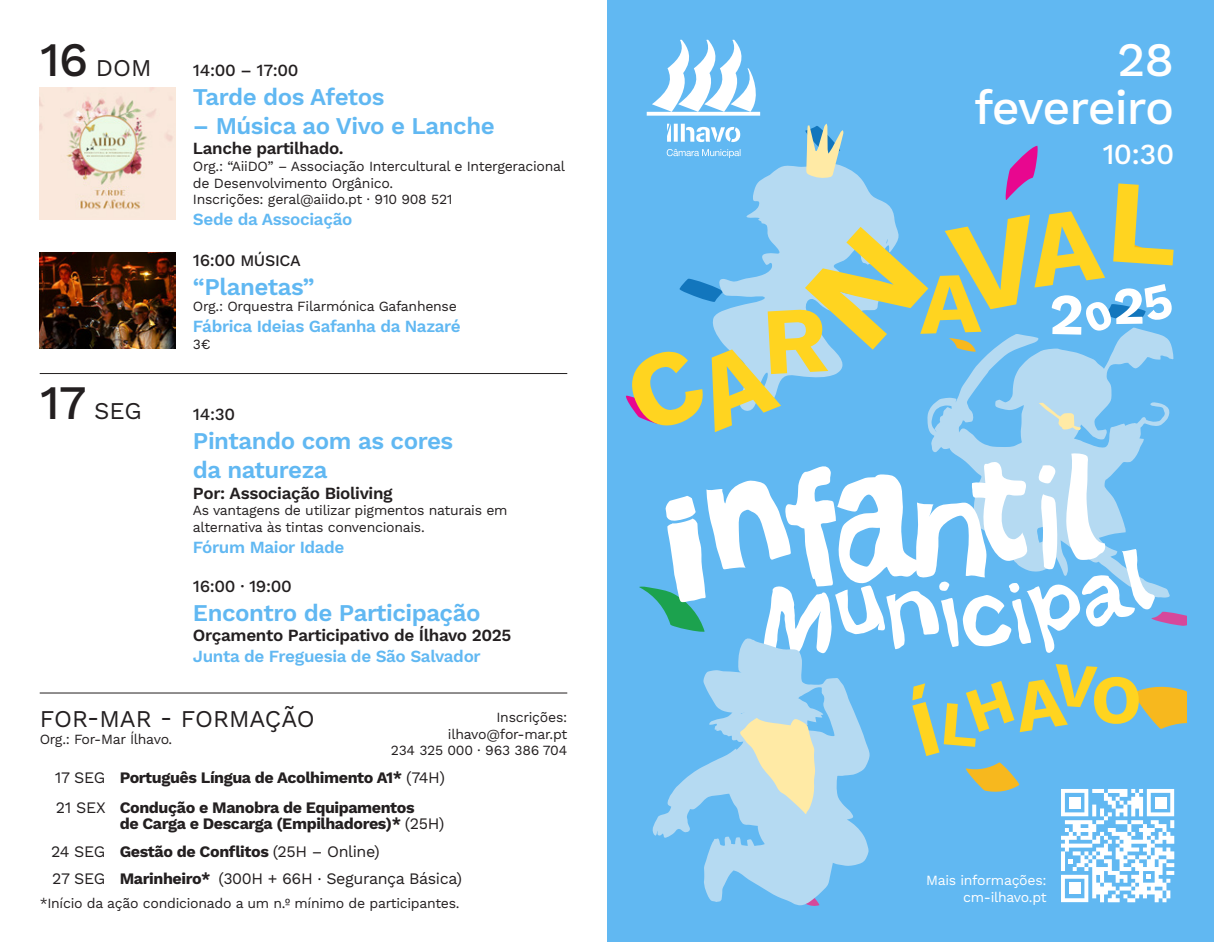
<style>
.page{position:relative;width:1214px;height:942px;background:#fff}
.page>*{position:absolute;margin:0;border:0;box-sizing:border-box;transform-origin:0 0}
.t1{font:500 48px "Work Sans";letter-spacing:-.025em;color:#fff}
.t2{font:500 29px "Work Sans";color:#fff}
.AGENDA{font:600 24px/28.8px "Work Sans";letter-spacing:-.02em;color:#61b8f2}
.AGENDA-2{font:24px "Work Sans";color:#231f20}
.AGENDA-3{font:600 17px "Work Sans";letter-spacing:-.02em;color:#61b8f2}
.AGENDA-4{font:600 17px "Work Sans";letter-spacing:-.02em;color:#231f20}
.AGENDA-5{font:500 17px "Work Sans";letter-spacing:-.02em;color:#231f20}
.AGENDA-6{font:700 16px/16.4px "Work Sans";letter-spacing:-.025em;color:#231f20}
.AGENDA-7{font:16px "Work Sans";letter-spacing:-.025em;color:#231f20}
.AGENDA-8{font:500 16px "Work Sans";letter-spacing:-.02em;color:#231f20}
.AGENDA-9{font:14px/16.8px "Work Sans";letter-spacing:-.02em;color:#231f20}
.AGENDA-10{font:14px "Work Sans";letter-spacing:-.02em;color:#fff}
.s1{font-weight:500;font-size:48px}
.s2{font-size:17px}
.s3{font-weight:400}
.s4{font-weight:700}
</style>
<div class="page">
<hr style="left:40px;top:373px;width:527px;height:1px;background:#231f20">
<hr style="left:40px;top:692px;width:527px;height:1px;background:#231f20">
<img style="left:40px;top:252px;width:136px;height:96px">
<img style="left:40px;top:88px;width:136px;height:131px">
<div style="left:607px;top:0;width:606px;height:941px;background:#61b8f2"></div>
<svg style="left:965px;top:762px;width:55px;height:30px"></svg>
<svg style="left:798px;top:905px;width:21px;height:1px"></svg>
<svg style="left:930px;top:432px;width:214px;height:21px;fill:#b5daf2"></svg>
<svg style="left:639px;top:453px;width:546px;height:200px"></svg>
<svg style="left:651px;top:638px;width:218px;height:267px"></svg>
<svg style="left:708px;top:695px;width:116px;height:119px"></svg>
<svg style="left:626px;top:40px;width:547px;height:392px"></svg>
<svg style="left:912px;top:664px;width:273px;height:91px"></svg>
<svg style="left:1061px;top:789px;width:113px;height:112px"></svg>
<div style="left:1068px;top:796px;width:12px;height:12px;background:#fff"></div>
<div style="left:1154px;top:796px;width:12px;height:12px;background:#fff"></div>
<div style="left:1068px;top:882px;width:12px;height:12px;background:#fff"></div>
<p class="AGENDA-2" style="left:40px;top:54px;width:113px"><span class="s1">16</span> DOM</p>
<p class="AGENDA-2" style="left:40px;top:397px;width:103px"><span class="s1">17</span> SEG</p>
<p class="AGENDA-5" style="left:193px;top:60px;width:107px">14:00 – 17:00</p>
<p class="AGENDA" style="left:193px;top:83px;width:193px">Tarde dos Afetos</p>
<p class="AGENDA" style="left:193px;top:112px;width:303px">– Música ao Vivo e Lanche</p>
<p class="AGENDA-4" style="left:193px;top:138px;width:152px">Lanche partilhado.</p>
<p class="AGENDA-9" style="left:193px;top:158px;width:373px">Org.: “AiiDO” – Associação Intercultural e Intergeracional de Desenvolvimento Orgânico.</p>
<p class="AGENDA-9" style="left:193px;top:192px;width:261px">Inscrições: geral@aiido.pt . 910 908 521</p>
<p class="AGENDA-3" style="left:193px;top:209px;width:161px">Sede da Associação</p>
<p class="AGENDA-8" style="left:193px;top:251px;width:109px"><span class="s2">16:00</span> MÚSICA</p>
<p class="AGENDA" style="left:193px;top:273px;width:123px">“Planetas”</p>
<p class="AGENDA-9" style="left:193px;top:298px;width:265px">Org.: Orquestra Filarmónica Gafanhense</p>
<p class="AGENDA-3" style="left:193px;top:316px;width:269px">Fábrica Ideias Gafanha da Nazaré</p>
<p class="AGENDA-9" style="left:193px;top:336px;width:19px">3€</p>
<p class="AGENDA-5" style="left:193px;top:404px;width:44px">14:30</p>
<p class="AGENDA" style="left:193px;top:427px;width:262px">Pintando com as cores da natureza</p>
<p class="AGENDA-4" style="left:193px;top:482px;width:201px">Por: Associação Bioliving</p>
<p class="AGENDA-9" style="left:193px;top:502px;width:316px">As vantagens de utilizar pigmentos naturais em alternativa às tintas convencionais.</p>
<p class="AGENDA-3" style="left:193px;top:536px;width:153px">Fórum Maior Idade</p>
<p class="AGENDA-5" style="left:193px;top:576px;width:100px">16:00 ∙ 19:00</p>
<p class="AGENDA" style="left:193px;top:599px;width:289px">Encontro de Participação</p>
<p class="AGENDA-4" style="left:193px;top:625px;width:320px">Orçamento Participativo de Ílhavo 2025</p>
<p class="AGENDA-3" style="left:193px;top:646px;width:289px">Junta de Freguesia de São Salvador</p>
<p class="AGENDA-2" style="left:40px;top:704px;width:276px">FOR-MAR - FORMAÇÃO</p>
<p class="AGENDA-9" style="left:40px;top:731px;width:134px">Org.: For-Mar Ílhavo.</p>
<p class="AGENDA-9" style="left:496px;top:709px;width:72px">Inscrições:</p>
<p class="AGENDA-9" style="left:448px;top:725px;width:121px">ilhavo@for-mar.pt</p>
<p class="AGENDA-9" style="left:391px;top:742px;width:178px">234 325 000 . 963 386 704</p>
<p class="AGENDA-7" style="left:55px;top:767px;width:52px">17 SEG</p>
<p class="AGENDA-6" style="left:120px;top:769px;width:327px">Português Língua de Acolhimento A1* <span class="s3">(74H)</span></p>
<p class="AGENDA-6" style="left:120px;top:799px;width:326px">Condução e Manobra de Equipamentos<br>de Carga e Descarga (Empilhadores)* <span class="s3">(25H)</span></p>
<p class="AGENDA-7" style="left:56px;top:797px;width:51px">21 SEX</p>
<p class="AGENDA-7" style="left:51px;top:841px;width:56px">24 SEG</p>
<p class="AGENDA-6" style="left:120px;top:843px;width:261px">Gestão de Conflitos <span class="s3">(25H – Online)</span></p>
<p class="AGENDA-7" style="left:52px;top:868px;width:55px">27 SEG</p>
<p class="AGENDA-7" style="left:120px;top:868px;width:344px"><span class="s4">Marinheiro*</span> (300H + 66H . Segurança Básica)</p>
<p class="AGENDA-9" style="left:40px;top:895px;width:421px">*Início da ação condicionado a um n.º mínimo de participantes.</p>
<p class="t1" style="left:1117px;top:32px;width:58px">28</p>
<p class="t1" style="left:973px;top:80px;width:202px">fevereiro</p>
<p class="t2" style="left:1102px;top:137px;width:73px">10:30</p>
<p class="AGENDA-10" style="left:926px;top:872px;width:122px">Mais informações:</p>
<p class="AGENDA-10" style="left:963px;top:888px;width:85px">cm-ilhavo.pt</p>
</div>
